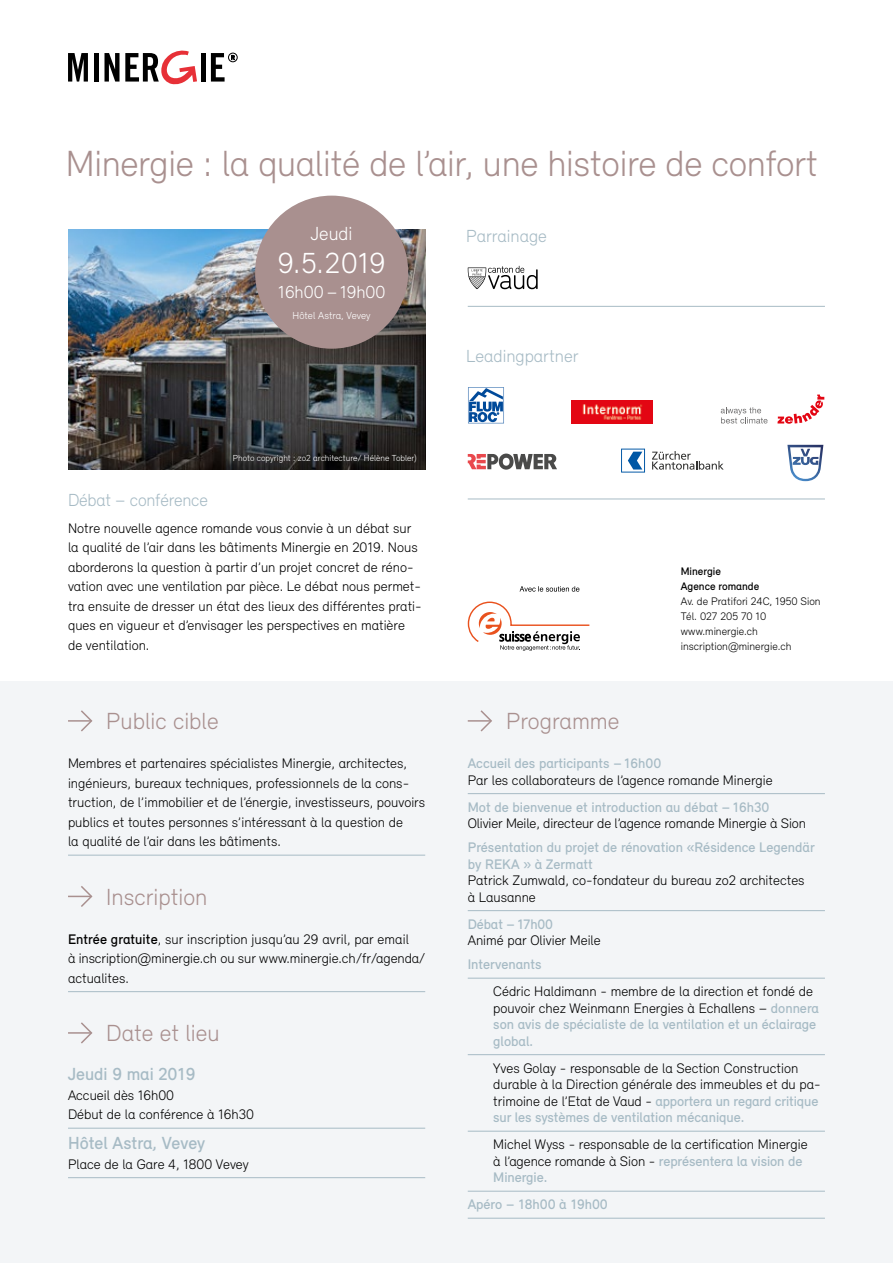
<style>
.page{position:relative;width:893px;height:1263px;background:#fff}
.page>*{position:absolute;margin:0;border:0;box-sizing:border-box;transform-origin:0 0}
.t1{font:300 37.5px "Relevant";letter-spacing:-.01em;color:#a9908f}
.t2{font:300 30px "Relevant";color:#fff}
.t3{font:300 24px "Relevant";color:#a9908f}
.t4{font:300 19.5px "Relevant";color:#fff}
.t5{font:300 18px "Relevant";color:#a7bbc5}
.t6{font:500 18px "Relevant";color:#a7bbc5}
.t7{font:300 18px "Relevant";color:#fff}
.t8{font:300 14.25px/19.5px "Relevant";color:#000}
.t9{font:500 14.25px/16.5px "Relevant";color:#a7bbc5}
.t10{font:300 11.25px/15px "Relevant";color:#000}
.t11{font:500 11.25px/15px "Relevant";color:#000}
.t12{font:300 10.5px "Relevant";color:#fff}
.t13{font:300 9px "Relevant";color:#fff}
.s1{font-weight:500}
.s2{font-weight:500;color:#a7bbc5}
</style>
<div class="page">
<div style="left:0;top:681px;width:893px;height:582px;background:#f3f5f7"></div>
<img style="left:68px;top:230px;width:357px;height:239px">
<div style="left:255px;top:196px;width:153px;height:153px;background:#a9908f;border-radius:50%"></div>
<svg style="left:68px;top:53px;width:20px;height:29px"></svg>
<div style="left:94px;top:53px;width:5px;height:29px;background:#000"></div>
<hr style="left:201px;top:53px;width:4px;height:29px;background:#000">
<svg style="left:211px;top:53px;width:14px;height:29px"></svg>
<svg style="left:104px;top:51px;width:93px;height:33px"></svg>
<div style="left:228px;top:53px;width:10px;height:9px;border:1px solid #000;border-radius:50%"></div>
<svg style="left:231px;top:55px;width:4px;height:5px"></svg>
<hr style="left:68px;top:855px;width:357px;height:1px;background:#a7bbc5">
<hr style="left:68px;top:991px;width:357px;height:1px;background:#a7bbc5">
<hr style="left:68px;top:1128px;width:357px;height:1px;background:#a7bbc5">
<hr style="left:68px;top:1177px;width:357px;height:1px;background:#a7bbc5">
<hr style="left:68px;top:720px;width:23px;height:2px;background:#a9908f">
<svg style="left:79px;top:710px;width:14px;height:22px"></svg>
<svg style="left:68px;top:886px;width:25px;height:21px"></svg>
<hr style="left:68px;top:1032px;width:23px;height:2px;background:#a9908f">
<svg style="left:79px;top:1022px;width:14px;height:22px"></svg>
<hr style="left:468px;top:793px;width:357px;height:1px;background:#a7bbc5">
<hr style="left:468px;top:910px;width:357px;height:1px;background:#a7bbc5">
<hr style="left:468px;top:978px;width:357px;height:1px;background:#a7bbc5">
<hr style="left:468px;top:1054px;width:357px;height:1px;background:#a7bbc5">
<hr style="left:468px;top:1131px;width:357px;height:1px;background:#a7bbc5">
<hr style="left:468px;top:1191px;width:357px;height:1px;background:#a7bbc5">
<hr style="left:468px;top:1218px;width:357px;height:1px;background:#a7bbc5">
<hr style="left:468px;top:720px;width:23px;height:2px;background:#a9908f">
<svg style="left:479px;top:710px;width:13px;height:22px"></svg>
<svg style="left:468px;top:266px;width:70px;height:23px"></svg>
<hr style="left:468px;top:499px;width:357px;height:1px;background:#a7bbc5">
<hr style="left:468px;top:306px;width:357px;height:1px;background:#a7bbc5">
<svg style="left:520px;top:586px;width:59px;height:6px"></svg>
<svg style="left:467px;top:601px;width:123px;height:50px"></svg>
<svg style="left:468px;top:387px;width:36px;height:36px"></svg>
<img style="left:571px;top:401px;width:82px;height:22px">
<svg style="left:777px;top:395px;width:47px;height:29px"></svg>
<svg style="left:721px;top:407px;width:46px;height:16px"></svg>
<svg style="left:468px;top:454px;width:89px;height:16px"></svg>
<svg style="left:787px;top:445px;width:36px;height:36px"></svg>
<svg style="left:621px;top:449px;width:24px;height:24px"></svg>
<svg style="left:652px;top:451px;width:72px;height:19px"></svg>
<h1 class="t1" style="left:66px;top:141px;width:754px">Minergie : la qualité de l’air, une histoire de confort</h1>
<h3 class="t4" style="left:311px;top:222px;width:43px">Jeudi</h3>
<h2 class="t2" style="left:278px;top:245px;width:109px">9.5.2019</h2>
<p class="t7" style="left:278px;top:282px;width:109px">16h00 –19h00</p>
<p class="t12" style="left:293px;top:309px;width:80px">Hôtel Astra, Vevey</p>
<p class="t13" style="left:233px;top:452px;width:185px">Photo copyright : zo2 architecture/ Hélène Tobler)</p>
<p class="t5" style="left:68px;top:489px;width:141px">Débat – conférence</p>
<p class="t8" style="left:68px;top:518px;width:355px">Notre nouvelle agence romande vous convie à un débat sur la qualité de l’air dans les bâtiments Minergie en 2019. Nous aborderons la question à partir d’un projet concret de réno&shy;vation avec une ventilation par pièce. Le débat nous permet&shy;tra ensuite de dresser un état des lieux des différentes prati&shy;ques en vigueur et d’envisager les perspectives en matière de ventilation.</p>
<h3 class="t3" style="left:106px;top:707px;width:114px">Public cible</h3>
<p class="t8" style="left:68px;top:753px;width:359px">Membres et partenaires spécialistes Minergie, architectes, ingénieurs, bureaux techniques, professionnels de la cons&shy;truction, de l’immobilier et de l’énergie, investisseurs, pouvoirs publics et toutes personnes s’intéressant à la question de<br>la qualité de l’air dans les bâtiments.</p>
<h3 class="t3" style="left:106px;top:883px;width:103px">Inscription</h3>
<p class="t8" style="left:68px;top:929px;width:359px"><span class="s1">Entrée gratuite</span>, sur inscription jusqu’au 29 avril, par email<br>à inscription@minergie.ch ou sur www.minergie.ch/fr/agenda/ actualites.</p>
<h3 class="t3" style="left:106px;top:1019px;width:115px">Date et lieu</h3>
<p class="t6" style="left:68px;top:1063px;width:129px">Jeudi 9 mai 2019</p>
<p class="t8" style="left:68px;top:1085px;width:187px">Accueil dès 16h00<br>Début de la conférence à 16h30</p>
<p class="t6" style="left:68px;top:1132px;width:139px">Hôtel Astra, Vevey</p>
<p class="t8" style="left:68px;top:1154px;width:182px">Place de la Gare 4, 1800 Vevey</p>
<p class="t5" style="left:466px;top:225px;width:82px">Parrainage</p>
<p class="t5" style="left:466px;top:345px;width:114px">Leadingpartner</p>
<p class="t11" style="left:681px;top:563px;width:80px">Minergie<br>Agence romande</p>
<p class="t10" style="left:681px;top:593px;width:141px">Av. de Pratifori 24C, 1950 Sion<br>Tél. 027 205 70 10 www.minergie.ch inscription@minergie.ch</p>
<h3 class="t3" style="left:506px;top:707px;width:115px">Programme</h3>
<p class="t9" style="left:468px;top:755px;width:195px">Accueil des participants – 16h00</p>
<p class="t8" style="left:468px;top:770px;width:306px">Par les collaborateurs de l’agence romande Minergie</p>
<p class="t9" style="left:468px;top:798px;width:303px">Mot de bienvenue et introduction au débat – 16h30</p>
<p class="t8" style="left:468px;top:813px;width:340px">Olivier Meile, directeur de l’agence romande Minergie à Sion</p>
<p class="t9" style="left:468px;top:839px;width:348px">Présentation du projet de rénovation «Résidence Legendär by REKA » à Zermatt</p>
<p class="t8" style="left:468px;top:872px;width:338px;line-height:16.5px">Patrick Zumwald, co-fondateur du bureau zo2 architectes à Lausanne</p>
<p class="t9" style="left:468px;top:915px;width:87px">Débat – 17h00</p>
<p class="t8" style="left:468px;top:930px;width:135px">Animé par Olivier Meile</p>
<p class="t9" style="left:468px;top:956px;width:75px">Intervenants</p>
<p class="t8" style="left:493px;top:983px;width:327px;line-height:16.5px">Cédric Haldimann - membre de la direction et fondé de pouvoir chez Weinmann Energies à Echallens – <span class="s2">donnera son avis de spécialiste de la ventilation et un éclairage global.</span></p>
<p class="t8" style="left:493px;top:1059px;width:329px;line-height:16.5px">Yves Golay - responsable de la Section Construction durable à la Direction générale des immeubles et du pa&shy;trimoine de l’Etat de Vaud - <span class="s2">apportera un regard critique sur les systèmes de ventilation mécanique.</span></p>
<p class="t8" style="left:493px;top:1136px;width:316px;line-height:16.5px">Michel Wyss - responsable de la certification Minergie à l’agence romande à Sion - <span class="s2">représentera la vision de<br>Minergie.</span></p>
<p class="t9" style="left:468px;top:1196px;width:142px">Apéro – 18h00 à 19h00</p>
</div>
